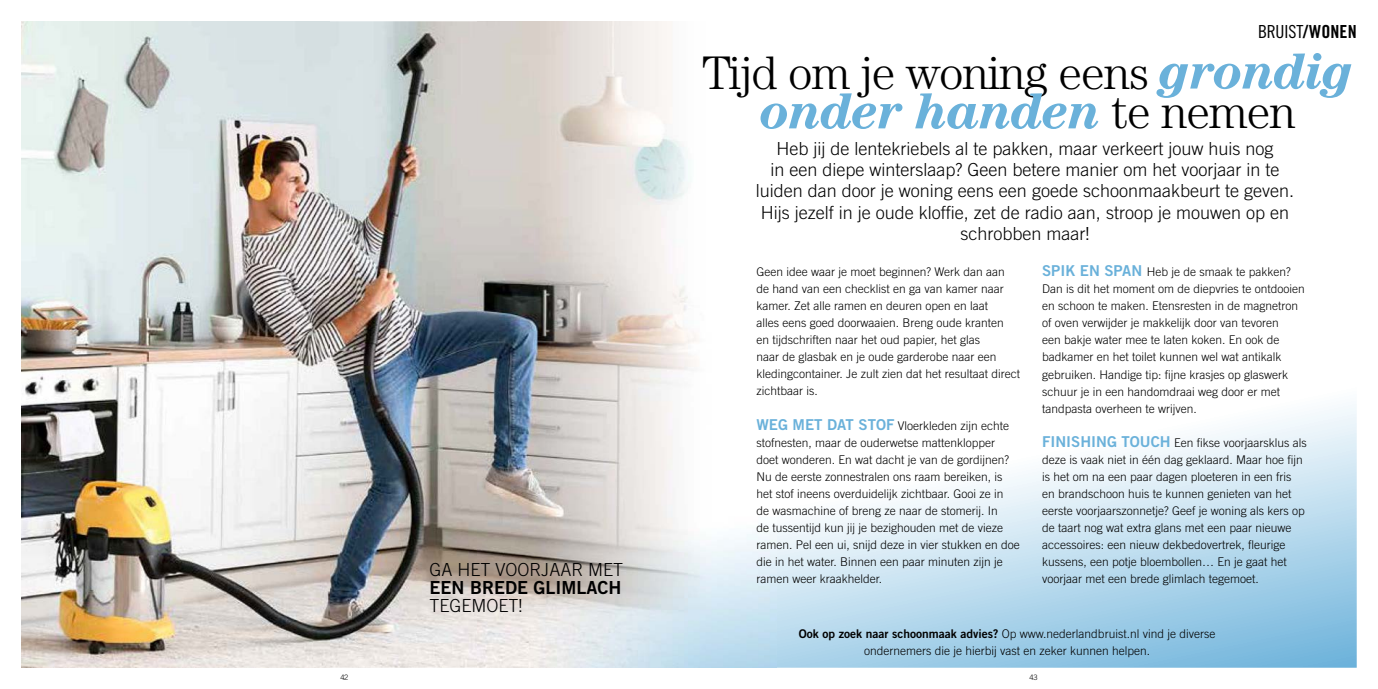
<style>
.page{position:relative;width:1378px;height:689px;background:#fff}
.page>*{position:absolute;margin:0;border:0;box-sizing:border-box;transform-origin:0 0}
.t1{font:italic 700 51.6px "Century Std";letter-spacing:-.02em;color:#6ab1da}
.t2{font:300 47.25px "Century Std";letter-spacing:-.02em;color:#000}
.t3{font:300 18px/21px "Trade Gothic LT Std";color:#000;text-align:center}
.t4{font:18px "Trade Gothic LT Std Bd 2";color:#000}
.t5{font:18px "Trade Gothic LT Std Cn 18";letter-spacing:-.01em;color:#000}
.t6{font:300 12px/17px "Trade Gothic LT Std";color:#000}
.t7{font:300 7.5px "Trade Gothic LT Std";color:#000}
.s1{font-family:"Trade Gothic LT Std Bd Cn 20"}
.s2{font-weight:700;font-style:italic;font-size:51.6px;color:#6ab1da}
.s3{font-weight:300;font-style:normal;font-size:47.25px;color:#000}
.s4{font-family:"Trade Gothic LT Std Bd 2";font-weight:400;font-size:15px;color:#6ab1da}
.s5{font-family:"Trade Gothic LT Std Bd 2";font-weight:400}
</style>
<div class="page">
<img style="left:21px;top:21px;width:456px;height:647px">
<img style="left:477px;top:21px;width:212px;height:647px">
<svg style="left:689px;top:332px;width:667px;height:336px"></svg>
<h3 class="t5" style="left:1258px;top:21px;width:100px">BRUIST<span class="s1">/WONEN</span></h3>
<h3 class="t3" style="left:429px;top:559px;width:195px">GA HET VOORJAAR MET</h3>
<h3 class="t4" style="left:429px;top:577px;width:193px">EEN BREDE GLIMLACH</h3>
<h3 class="t3" style="left:429px;top:595px;width:95px">TEGEMOET!</h3>
<h2 class="t2" style="left:702px;top:45px;width:654px">Tijd om je woning eens <span class="s2">grondig</span></h2>
<h1 class="t1" style="left:761px;top:81px;width:536px">onder handen <span class="s3">te nemen</span></h1>
<p class="t3" style="left:756px;top:138px;width:540px">Heb jij de lentekriebels al te pakken, maar verkeert jouw huis nog<br>in een diepe winterslaap? Geen betere manier om het voorjaar in te luiden dan door je woning eens een goede schoonmaakbeurt te geven.<br>Hijs jezelf in je oude kloffie, zet de radio aan, stroop je mouwen op en schrobben maar!</p>
<p class="t6" style="left:1042px;top:263px;width:264px"><span class="s4">SPIK EN SPAN</span> Heb je de smaak te pakken?<br>Dan is dit het moment om de diepvries te ontdooien en schoon te maken. Etensresten in de magnetron of oven verwijder je makkelijk door van tevoren<br>een bakje water mee te laten koken. En ook de badkamer en het toilet kunnen wel wat antikalk gebruiken. Handige tip: fijne krasjes op glaswerk schuur je in een handomdraai weg door er met tandpasta overheen te wrijven.</p>
<p class="t6" style="left:1042px;top:434px;width:266px"><span class="s4">FINISHING TOUCH</span> Een fikse voorjaarsklus als deze is vaak niet in één dag geklaard. Maar hoe fijn is het om na een paar dagen ploeteren in een fris en brandschoon huis te kunnen genieten van het eerste voorjaarszonnetje? Geef je woning als kers op de taart nog wat extra glans met een paar nieuwe accessoires: een nieuw dekbedovertrek, fleurige kussens, een potje bloembollen… En je gaat het voorjaar met een brede glimlach tegemoet.</p>
<p class="t6" style="left:756px;top:263px;width:265px">Geen idee waar je moet beginnen? Werk dan aan de hand van een checklist en ga van kamer naar kamer. Zet alle ramen en deuren open en laat<br>alles eens goed doorwaaien. Breng oude kranten<br>en tijdschriften naar het oud papier, het glas<br>naar de glasbak en je oude garderobe naar een kledingcontainer. Je zult zien dat het resultaat direct zichtbaar is.</p>
<p class="t6" style="left:756px;top:417px;width:265px"><span class="s4">WEG MET DAT STOF</span> Vloerkleden zijn echte stofnesten, maar de ouderwetse mattenklopper doet wonderen. En wat dacht je van de gordijnen?<br>Nu de eerste zonnestralen ons raam bereiken, is het stof ineens overduidelijk zichtbaar. Gooi ze in<br>de wasmachine of breng ze naar de stomerij. In<br>de tussentijd kun jij je bezighouden met de vieze ramen. Pel een ui, snijd deze in vier stukken en doe die in het water. Binnen een paar minuten zijn je ramen weer kraakhelder.</p>
<p class="t6" style="left:799px;top:625px;width:418px;text-align:center"><span class="s5">Ook op zoek naar schoonmaak advies?</span> Op www.nederlandbruist.nl vind je diverse ondernemers die je hierbij vast en zeker kunnen helpen.</p>
<p class="t7" style="left:340px;top:672px;width:9px">42</p>
<p class="t7" style="left:1029px;top:672px;width:10px">43</p>
</div>
